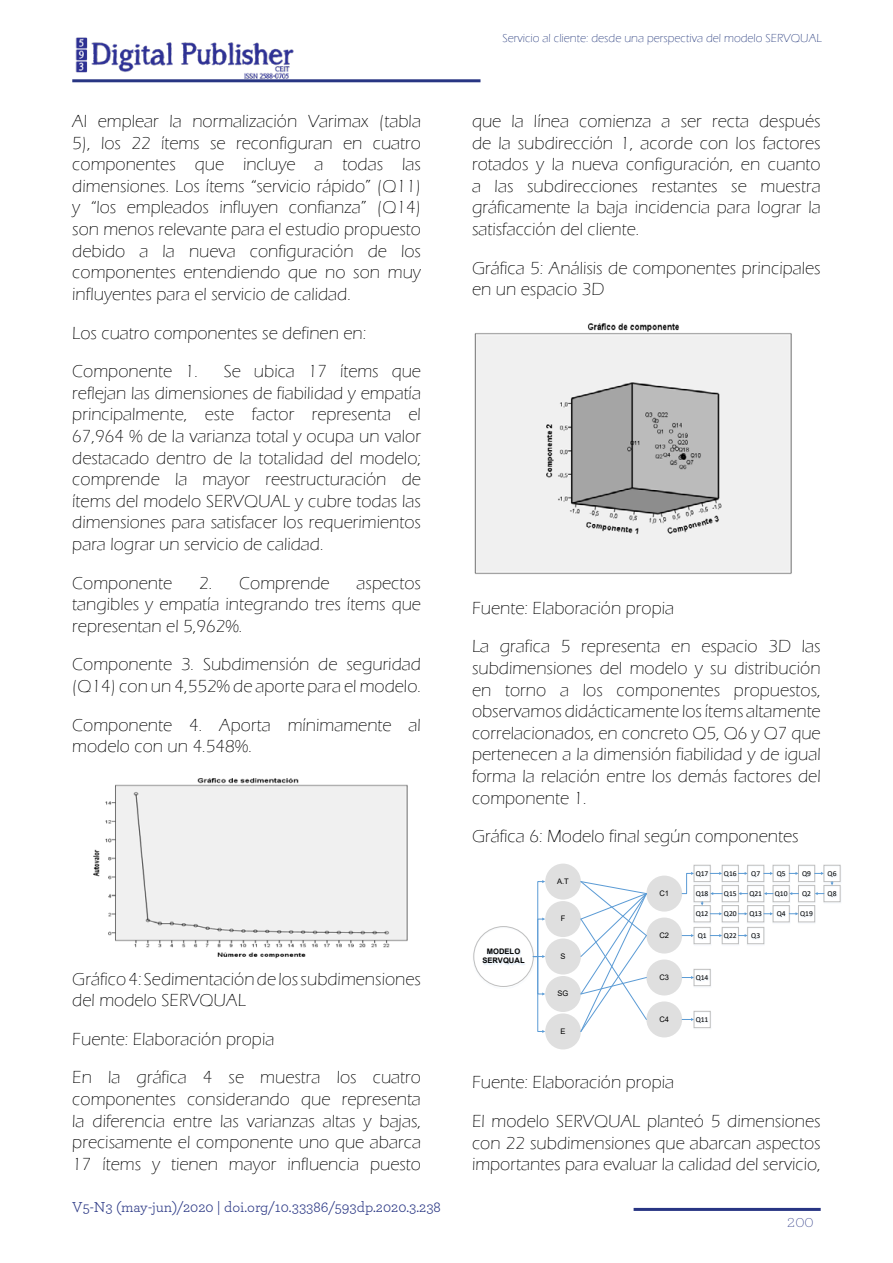
<style>
.page{position:relative;width:893px;height:1263px;background:#fff}
.page>*{position:absolute;margin:0;border:0;box-sizing:border-box;transform-origin:0 0}
.t1{font:300 18px/21.6px "Eras ITC";color:#000}
.t2{font:200 18px "Archer";color:#283583}
.t3{font:15px "Archer";color:#283583}
.t4{font:300 12px "Eras ITC";color:#24387b}
.t5{font:7.65px "Calibri";color:#000}
.t6{font:7.65px "Arial";color:#000}
.t7{font:700 7.65px/9.1px "Arial";color:#000;text-align:center}
</style>
<div class="page">
<hr style="left:72px;top:79px;width:408px;height:3px;background:#283583">
<img style="left:75px;top:37px;width:219px;height:42px">
<hr style="left:634px;top:1208px;width:187px;height:3px;background:#283583">
<img style="left:93px;top:778px;width:315px;height:181px">
<img style="left:474px;top:323px;width:318px;height:251px">
<img style="left:473px;top:926px;width:60px;height:61px">
<div style="left:474px;top:926px;width:59px;height:61px;border:1px solid #bfbfbf;border-radius:50%"></div>
<img style="left:477px;top:944px;width:53px;height:28px">
<div style="left:646px;top:959px;width:36px;height:36px;background:#dfdfdf;border-radius:50%"></div>
<div style="left:646px;top:875px;width:36px;height:36px;background:#dfdfdf;border-radius:50%"></div>
<div style="left:646px;top:1001px;width:36px;height:36px;background:#dfdfdf;border-radius:50%"></div>
<div style="left:646px;top:917px;width:36px;height:36px;background:#dfdfdf;border-radius:50%"></div>
<div style="left:545px;top:1013px;width:36px;height:36px;background:#dfdfdf;border-radius:50%"></div>
<div style="left:545px;top:901px;width:36px;height:36px;background:#dfdfdf;border-radius:50%"></div>
<div style="left:545px;top:938px;width:36px;height:36px;background:#dfdfdf;border-radius:50%"></div>
<div style="left:545px;top:976px;width:36px;height:36px;background:#dfdfdf;border-radius:50%"></div>
<div style="left:545px;top:863px;width:36px;height:36px;background:#dfdfdf;border-radius:50%"></div>
<svg style="left:533px;top:880px;width:12px;height:153px"></svg>
<svg style="left:580px;top:881px;width:67px;height:151px"></svg>
<img style="left:693px;top:864px;width:18px;height:42px">
<img style="left:693px;top:865px;width:18px;height:19px">
<img style="left:721px;top:864px;width:18px;height:42px">
<img style="left:721px;top:865px;width:18px;height:19px">
<img style="left:747px;top:864px;width:17px;height:1px">
<img style="left:747px;top:865px;width:18px;height:41px">
<img style="left:773px;top:864px;width:17px;height:1px">
<img style="left:772px;top:865px;width:18px;height:41px">
<div style="left:694px;top:885px;width:16px;height:17px;border:1px solid #bfbfbf"></div>
<img style="left:693px;top:886px;width:18px;height:18px">
<div style="left:722px;top:885px;width:17px;height:17px;border:1px solid #bfbfbf"></div>
<img style="left:721px;top:886px;width:69px;height:18px">
<div style="left:747px;top:885px;width:17px;height:17px;border:1px solid #bfbfbf"></div>
<div style="left:773px;top:885px;width:16px;height:17px;border:1px solid #bfbfbf"></div>
<img style="left:798px;top:864px;width:17px;height:1px">
<img style="left:798px;top:865px;width:18px;height:21px">
<img style="left:824px;top:864px;width:17px;height:1px">
<img style="left:823px;top:865px;width:18px;height:21px">
<div style="left:824px;top:885px;width:16px;height:17px;border:1px solid #bfbfbf"></div>
<img style="left:823px;top:886px;width:18px;height:17px">
<div style="left:694px;top:905px;width:16px;height:17px;border:1px solid #bfbfbf"></div>
<img style="left:693px;top:906px;width:18px;height:17px">
<div style="left:722px;top:905px;width:17px;height:17px;border:1px solid #bfbfbf"></div>
<img style="left:721px;top:906px;width:44px;height:17px">
<div style="left:798px;top:885px;width:17px;height:17px;border:1px solid #bfbfbf"></div>
<img style="left:798px;top:886px;width:18px;height:20px">
<div style="left:747px;top:905px;width:17px;height:17px;border:1px solid #bfbfbf"></div>
<div style="left:773px;top:905px;width:16px;height:17px;border:1px solid #bfbfbf"></div>
<img style="left:772px;top:906px;width:18px;height:17px">
<div style="left:798px;top:905px;width:17px;height:17px;border:1px solid #bfbfbf"></div>
<img style="left:798px;top:906px;width:18px;height:17px">
<img style="left:693px;top:927px;width:18px;height:18px">
<img style="left:721px;top:927px;width:18px;height:18px">
<img style="left:747px;top:927px;width:18px;height:18px">
<img style="left:693px;top:968px;width:18px;height:2px">
<div style="left:694px;top:969px;width:16px;height:17px;border:1px solid #bfbfbf"></div>
<img style="left:693px;top:970px;width:18px;height:17px">
<img style="left:694px;top:1010px;width:16px;height:1px">
<img style="left:693px;top:1011px;width:18px;height:18px">
<svg style="left:682px;top:872px;width:12px;height:22px"></svg>
<svg style="left:710px;top:872px;width:12px;height:3px"></svg>
<svg style="left:738px;top:872px;width:10px;height:3px"></svg>
<svg style="left:764px;top:872px;width:9px;height:3px"></svg>
<svg style="left:789px;top:872px;width:9px;height:3px"></svg>
<svg style="left:815px;top:872px;width:9px;height:3px"></svg>
<svg style="left:830px;top:881px;width:3px;height:4px"></svg>
<svg style="left:815px;top:892px;width:9px;height:3px"></svg>
<svg style="left:789px;top:892px;width:9px;height:3px"></svg>
<svg style="left:764px;top:892px;width:9px;height:3px"></svg>
<svg style="left:738px;top:892px;width:10px;height:3px"></svg>
<svg style="left:710px;top:892px;width:12px;height:3px"></svg>
<svg style="left:710px;top:912px;width:12px;height:3px"></svg>
<svg style="left:738px;top:912px;width:10px;height:3px"></svg>
<svg style="left:764px;top:912px;width:9px;height:3px"></svg>
<svg style="left:789px;top:912px;width:9px;height:3px"></svg>
<svg style="left:682px;top:934px;width:12px;height:3px"></svg>
<svg style="left:710px;top:934px;width:12px;height:3px"></svg>
<svg style="left:738px;top:934px;width:10px;height:3px"></svg>
<svg style="left:682px;top:976px;width:12px;height:3px"></svg>
<svg style="left:682px;top:1018px;width:12px;height:3px"></svg>
<p class="t1" style="left:72px;top:111px;width:350px;text-align:justify">Al emplear la normalización Varimax (tabla 5), los 22 ítems se reconfiguran en cuatro componentes que incluye a todas las dimensiones. Los ítems “servicio rápido” (Q11) y “los empleados influyen confianza” (Q14) son menos relevante para el estudio propuesto debido a la nueva configuración de los componentes entendiendo que no son muy influyentes para el servicio de calidad.</p>
<p class="t1" style="left:72px;top:313px;width:295px;line-height:38.5px">Los cuatro componentes se definen en:<br>Componente 1.</p>
<p class="t1" style="left:72px;top:361px;width:350px;text-align:justify;text-indent:152px">Se ubica 17 ítems que reflejan las dimensiones de fiabilidad y empatía principalmente, este factor representa el 67,964 % de la varianza total y ocupa un valor destacado dentro de la totalidad del modelo; comprende la mayor reestructuración de ítems del modelo SERVQUAL y cubre todas las dimensiones para satisfacer los requerimientos para lograr un servicio de calidad.</p>
<p class="t1" style="left:72px;top:572px;width:101px">Componente</p>
<p class="t1" style="left:199px;top:572px;width:132px">2. Comprende</p>
<p class="t1" style="left:72px;top:572px;width:350px;text-align:justify;text-indent:284px">aspectos tangibles y empatía integrando tres ítems que representan el 5,962%.</p>
<p class="t1" style="left:72px;top:654px;width:350px">Componente 3. Subdimensión de seguridad (Q14) con un 4,552% de aporte para el modelo.</p>
<p class="t1" style="left:72px;top:714px;width:350px">Componente 4. Aporta mínimamente al modelo con un 4.548%.</p>
<p class="t1" style="left:72px;top:968px;width:350px">Gráfico 4: Sedimentación de los subdimensiones del modelo SERVQUAL</p>
<p class="t1" style="left:72px;top:1020px;width:350px;line-height:38.5px">Fuente: Elaboración propia<br>En la gráfica 4 se muestra los cuatro</p>
<p class="t1" style="left:72px;top:1088px;width:350px;text-align:justify">componentes considerando que representa la diferencia entre las varianzas altas y bajas, precisamente el componente uno que abarca 17 ítems y tienen mayor influencia puesto</p>
<p class="t3" style="left:72px;top:1196px;width:370px">V5-N3 (may-jun)/2020 | doi.org/10.33386/593dp.2020.3.238</p>
<p class="t4" style="left:502px;top:31px;width:321px">Servicio al cliente: desde una perspectiva del modelo SERVQUAL</p>
<p class="t1" style="left:472px;top:111px;width:350px;text-align:justify">que la línea comienza a ser recta después de la subdirección 1, acorde con los factores rotados y la nueva configuración, en cuanto a las subdirecciones restantes se muestra gráficamente la baja incidencia para lograr la satisfacción del cliente.</p>
<p class="t1" style="left:472px;top:257px;width:350px">Gráfica 5: Análisis de componentes principales en un espacio 3D</p>
<p class="t1" style="left:472px;top:589px;width:350px;line-height:38.5px">Fuente: Elaboración propia<br>La grafica 5 representa en espacio 3D las</p>
<p class="t1" style="left:472px;top:657px;width:350px;text-align:justify">subdimensiones del modelo y su distribución en torno a los componentes propuestos, observamos didácticamente los ítems altamente correlacionados, en concreto Q5, Q6 y Q7 que pertenecen a la dimensión fiabilidad y de igual forma la relación entre los demás factores del componente 1.</p>
<p class="t1" style="left:472px;top:826px;width:328px">Gráfica 6: Modelo final según componentes</p>
<p class="t7" style="left:482px;top:947px;width:44px">MODELO<br>SERVQUAL</p>
<p class="t6" style="left:557px;top:876px;width:13px">A.T</p>
<p class="t6" style="left:561px;top:913px;width:6px">F</p>
<p class="t6" style="left:560px;top:951px;width:7px">S</p>
<p class="t6" style="left:558px;top:988px;width:12px">SG</p>
<p class="t6" style="left:560px;top:1026px;width:7px">E</p>
<p class="t6" style="left:659px;top:888px;width:11px">C1</p>
<p class="t6" style="left:659px;top:930px;width:11px">C2</p>
<p class="t6" style="left:659px;top:972px;width:11px">C3</p>
<p class="t6" style="left:659px;top:1014px;width:11px">C4</p>
<p class="t5" style="left:696px;top:868px;width:14px">Q17</p>
<p class="t5" style="left:724px;top:868px;width:14px">Q16</p>
<p class="t5" style="left:751px;top:868px;width:10px">Q7</p>
<p class="t5" style="left:777px;top:868px;width:10px">Q5</p>
<p class="t5" style="left:696px;top:888px;width:14px">Q18</p>
<p class="t5" style="left:724px;top:888px;width:14px">Q15</p>
<p class="t5" style="left:749px;top:888px;width:14px">Q21</p>
<p class="t5" style="left:775px;top:888px;width:14px">Q10</p>
<p class="t5" style="left:802px;top:868px;width:10px">Q9</p>
<p class="t5" style="left:828px;top:868px;width:10px">Q6</p>
<p class="t5" style="left:828px;top:888px;width:10px">Q8</p>
<p class="t5" style="left:802px;top:888px;width:10px">Q2</p>
<p class="t5" style="left:696px;top:908px;width:14px">Q12</p>
<p class="t5" style="left:724px;top:908px;width:14px">Q20</p>
<p class="t5" style="left:749px;top:908px;width:14px">Q13</p>
<p class="t5" style="left:777px;top:908px;width:10px">Q4</p>
<p class="t5" style="left:800px;top:908px;width:14px">Q19</p>
<p class="t5" style="left:698px;top:930px;width:10px">Q1</p>
<p class="t5" style="left:724px;top:930px;width:14px">Q22</p>
<p class="t5" style="left:751px;top:930px;width:10px">Q3</p>
<p class="t5" style="left:696px;top:972px;width:14px">Q14</p>
<p class="t5" style="left:696px;top:1014px;width:14px">Q11</p>
<p class="t1" style="left:472px;top:1063px;width:350px;line-height:38.5px">Fuente: Elaboración propia<br>El modelo SERVQUAL planteó 5 dimensiones</p>
<p class="t1" style="left:472px;top:1132px;width:350px">con 22 subdimensiones que abarcan aspectos importantes para evaluar la calidad del servicio,</p>
<p class="t2" style="left:787px;top:1209px;width:28px">200</p>
</div>
